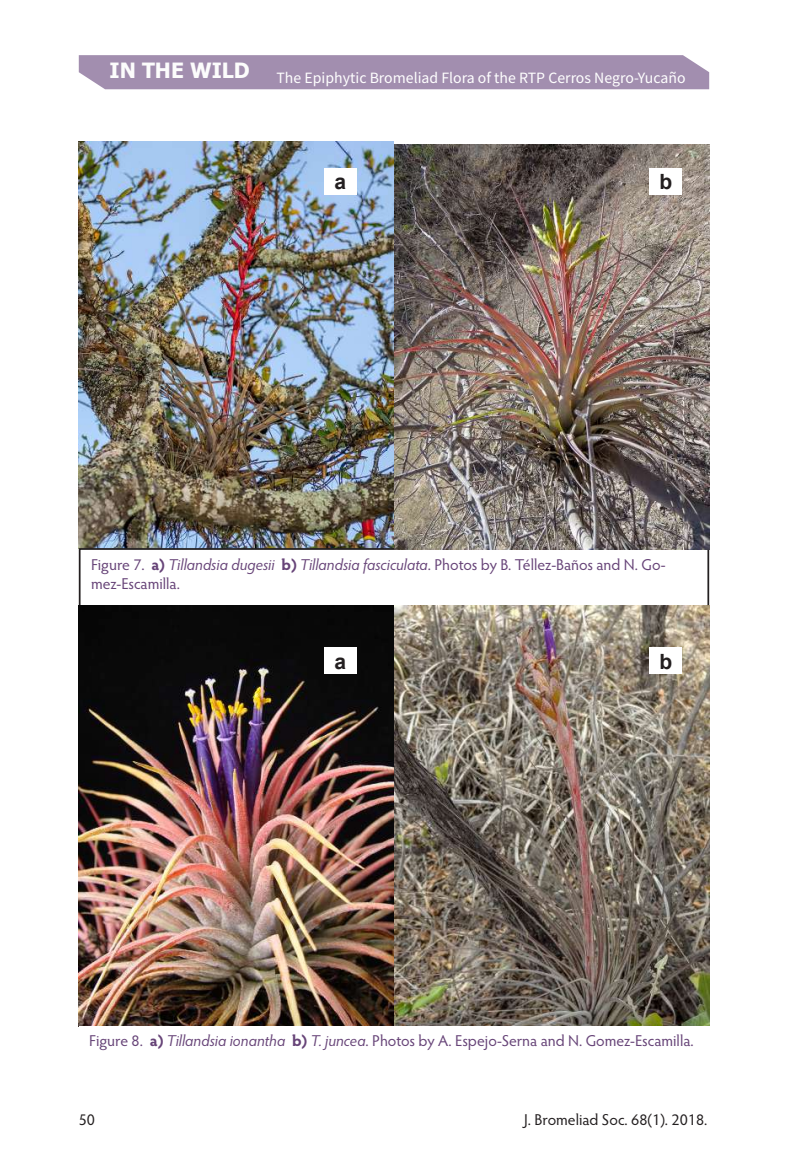
<style>
.page{position:relative;width:788px;height:1166px;background:#fff}
.page>*{position:absolute;margin:0;border:0;box-sizing:border-box;transform-origin:0 0}
.t1{font:700 21px "Tahoma";color:#fcfcfc}
.t2{font:700 21px "Arial";color:#231f20}
.t3{font:15.75px/18.9px "Hypatia Sans Pro";letter-spacing:-.005em;color:#674478}
.t4{font:15.75px "Source Sans Pro";color:#fff}
.t5{font:15.75px "Hypatia Sans Pro";color:#231f20}
.s1{font-weight:700}
.s2{font-style:italic}
</style>
<div class="page">
<img style="left:79px;top:142px;width:315px;height:406px">
<div style="left:79px;top:548px;width:630px;height:59px;border:2px solid #231f20"></div>
<img style="left:394px;top:144px;width:315px;height:406px">
<img style="left:79px;top:606px;width:630px;height:420px">
<div style="left:324px;top:648px;width:32px;height:26px;background:#fff"></div>
<div style="left:324px;top:168px;width:32px;height:26px;background:#fff"></div>
<div style="left:649px;top:168px;width:33px;height:26px;background:#fff"></div>
<div style="left:649px;top:648px;width:33px;height:26px;background:#fff"></div>
<div style="left:79px;top:55px;width:630px;height:34px;background:#a28eaf"></div>
<h1 class="t1" style="left:110px;top:56px;width:142px">IN THE WILD</h1>
<p class="t4" style="left:276px;top:67px;width:410px">The Epiphytic Bromeliad Flora of the RTP Cerros Negro-Yucaño</p>
<h1 class="t2" style="left:334px;top:167px;width:13px">a</h1>
<h1 class="t2" style="left:659px;top:167px;width:14px">b</h1>
<p class="t3" style="left:91px;top:555px;width:576px">Figure 7. <span class="s1">a)</span> <span class="s2">Tillandsia dugesii</span> <span class="s1">b)</span> <span class="s2">Tillandsia fasciculata</span>. Photos by B. Téllez-Baños and N. Go&shy;mez-Escamilla.</p>
<h1 class="t2" style="left:334px;top:646px;width:13px">a</h1>
<h1 class="t2" style="left:659px;top:646px;width:14px">b</h1>
<p class="t3" style="left:89px;top:1031px;width:605px">Figure 8. <span class="s1">a)</span> <span class="s2">Tillandsia ionantha</span> <span class="s1">b)</span> <span class="s2">T. juncea</span>. Photos by A. Espejo-Serna and N. Gomez-Escamilla.</p>
<p class="t5" style="left:79px;top:1109px;width:18px">50</p>
<p class="t5" style="left:524px;top:1109px;width:185px">J. Bromeliad Soc. 68(1). 2018.</p>
</div>
